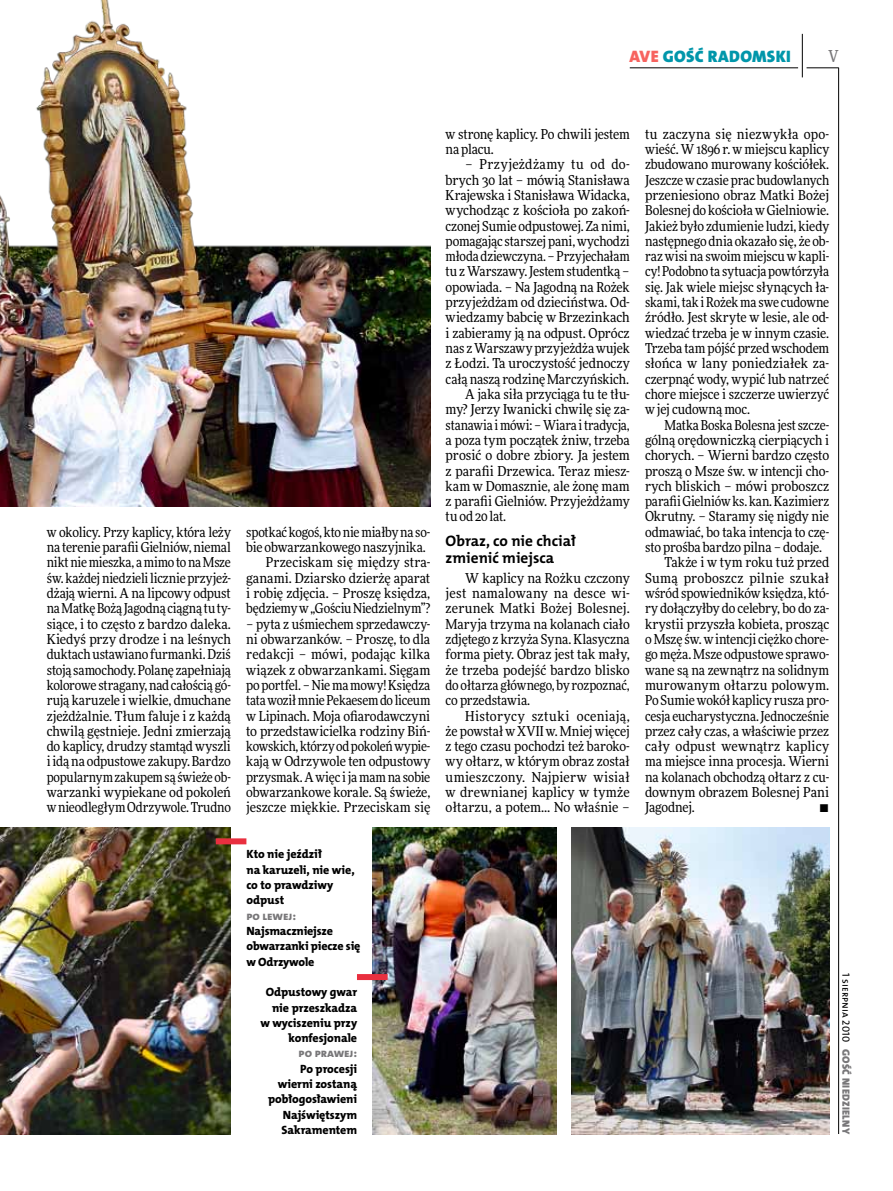
<style>
.page{position:relative;width:893px;height:1191px;background:#fff}
.page>*{position:absolute;margin:0;border:0;box-sizing:border-box;transform-origin:0 0}
.t1{font:16.65px "The Mix HP9 Blk";letter-spacing:.02em;color:#0096aa}
.t2{font:500 16.5px "Freeday Narrow";color:#787779;scale:.9 1}
.t3{font:15.3px/17.7px "The Mix HP7 Bld";color:#000}
.t4{font:13.65px/15.3px "Freeday Narrow News";letter-spacing:-.005em;color:#000;text-align:justify}
.t5{font:13.65px "Freeday Narrow News";letter-spacing:.02em;color:#000}
.t6{font:13.65px "Freeday Narrow News";letter-spacing:.015em;color:#000}
.t7{font:13.65px "Freeday Narrow News";letter-spacing:.025em;color:#000}
.t8{font:13.65px "Freeday News";color:#000}
.t9{font:12px/15.3px "The Mix HP8 Ex Bld";letter-spacing:-.005em;color:#000;text-align:right}
.t10{font:12px "The Mix HP8 Ex Bld";color:#787779}
.t11{font:10.5px "The Mix HP9 Blk";letter-spacing:.025em;color:#787779}
.t12{font:10.5px "The Mix HP5 Plain";color:#000}
.s1{color:#f7635f}
</style>
<div class="page">
<hr style="left:806px;top:68px;width:33px;height:1px;background:#000">
<hr style="left:630px;top:68px;width:168px;height:1px;background:#000">
<hr style="left:838px;top:68px;width:1px;height:1066px;background:#000">
<hr style="left:802px;top:34px;width:1px;height:43px;background:#000">
<img style="left:0;top:0;width:430px;height:506px">
<img style="left:0;top:827px;width:231px;height:307px">
<img style="left:571px;top:827px;width:258px;height:307px">
<img style="left:372px;top:827px;width:184px;height:307px">
<div style="left:357px;top:974px;width:31px;height:6px;background:#e92f3f"></div>
<div style="left:216px;top:838px;width:30px;height:6px;background:#e92f3f"></div>
<p class="t1" style="left:629px;top:46px;width:163px"><span class="s1">AVE</span> GOŚĆ RADOMSKI</p>
<p class="t2" style="left:828px;top:46px;width:13px">V</p>
<p class="t4" style="left:47px;top:524px;width:186px">w okolicy. Przy kaplicy, która leży na terenie parafii Gielniów, niemal nikt nie mieszka, a mimo to na Msze św. każdej niedzieli licznie przyjeż&shy;dżają wierni. A na lipcowy odpust na Matkę Bożą Jagodną ciągną tu ty&shy;siące, i to często z bardzo daleka.<br>Kiedyś przy drodze i na leśnych duktach ustawiano furmanki. Dziś stoją samochody. Polanę zapełniają kolorowe stragany, nad całością gó&shy;rują karuzele i wielkie, dmuchane zjeżdżalnie. Tłum faluje i z każdą chwilą gęstnieje. Jedni zmierzają do kaplicy, drudzy stamtąd wyszli i idą na odpustowe zakupy. Bardzo popularnym zakupem są świeże ob&shy;warzanki wypiekane od pokoleń w nieodległym Odrzywole. Trudno</p>
<p class="t4" style="left:246px;top:524px;width:186px">spotkać kogoś, kto nie miałby na so-</p>
<p class="t4" style="left:246px;top:539px;width:181px">bie obwarzankowego naszyjnika.</p>
<p class="t4" style="left:266px;top:555px;width:166px">Przeciskam się między stra-</p>
<p class="t4" style="left:246px;top:570px;width:186px">ganami. Dziarsko dzierżę aparat</p>
<p class="t4" style="left:246px;top:585px;width:186px">i robię zdjęcia. – Proszę księdza,</p>
<p class="t4" style="left:246px;top:600px;width:186px">będziemy w „Gościu Niedzielnym”?</p>
<p class="t4" style="left:246px;top:616px;width:186px">– pyta z uśmiechem sprzedawczy&shy;ni obwarzanków. – Proszę, to dla redakcji – mówi, podając kilka wiązek z obwarzankami. Sięgam po portfel. – Nie ma mowy! Księdza tata woził mnie Pekaesem do liceum w Lipinach. Moja ofiarodawczyni to przedstawicielka rodziny Biń&shy;kowskich, którzy od pokoleń wypie&shy;kają w Odrzywole ten odpustowy przysmak. A więc i ja mam na sobie obwarzankowe korale. Są świeże, jeszcze miękkie. Przeciskam się</p>
<p class="t9" style="left:246px;top:846px;width:110px;text-align:left">Kto nie jeździł<br>na karuzeli, nie wie, co to prawdziwy odpust</p>
<p class="t10" style="left:246px;top:908px;width:51px">po lewej:</p>
<p class="t9" style="left:246px;top:923px;width:115px;text-align:left">Najsmaczniejsze obwarzanki piecze się w Odrzywole</p>
<p class="t9" style="left:260px;top:984px;width:98px">Odpustowy gwar nie przeszkadza w wyciszeniu przy konfesjonale</p>
<p class="t10" style="left:299px;top:1045px;width:60px">po prawej:</p>
<p class="t9" style="left:268px;top:1061px;width:91px">Po procesji wierni zostaną pobłogosławieni<br>Najświętszym<br>Sakramentem</p>
<p class="t4" style="left:446px;top:126px;width:186px">w stronę kaplicy. Po chwili jestem na placu.</p>
<p class="t7" style="left:465px;top:156px;width:166px">– Przyjeżdżamy tu od do-</p>
<p class="t4" style="left:446px;top:172px;width:186px">brych 30 lat – mówią Stanisława</p>
<p class="t4" style="left:446px;top:187px;width:186px">Krajewska i Stanisława Widacka,</p>
<p class="t4" style="left:446px;top:202px;width:186px">wychodząc z kościoła po zakoń-</p>
<p class="t4" style="left:446px;top:218px;width:186px">czonej Sumie odpustowej. Za nimi,</p>
<p class="t4" style="left:446px;top:233px;width:186px">pomagając starszej pani, wychodzi</p>
<p class="t4" style="left:446px;top:248px;width:186px">młoda dziewczyna. – Przyjechałam</p>
<p class="t4" style="left:446px;top:264px;width:186px">tu z Warszawy. Jestem studentką –</p>
<p class="t4" style="left:446px;top:279px;width:186px">opowiada. – Na Jagodną na Rożek</p>
<p class="t4" style="left:446px;top:294px;width:186px">przyjeżdżam od dzieciństwa. Od-</p>
<p class="t4" style="left:446px;top:310px;width:186px">wiedzamy babcię w Brzezinkach</p>
<p class="t4" style="left:446px;top:325px;width:186px">i zabieramy ją na odpust. Oprócz</p>
<p class="t4" style="left:446px;top:340px;width:186px">nas z Warszawy przyjeżdża wujek</p>
<p class="t4" style="left:446px;top:356px;width:186px">z Łodzi. Ta uroczystość jednoczy</p>
<p class="t4" style="left:446px;top:371px;width:185px">całą naszą rodzinę Marczyńskich.</p>
<p class="t4" style="left:465px;top:386px;width:166px">A jaka siła przyciąga tu te tłu-</p>
<p class="t4" style="left:446px;top:401px;width:186px">my? Jerzy Iwanicki chwilę się za-</p>
<p class="t4" style="left:446px;top:417px;width:186px">stanawia i mówi: – Wiara i tradycja,</p>
<p class="t4" style="left:446px;top:432px;width:186px">a poza tym początek żniw, trzeba</p>
<p class="t4" style="left:446px;top:447px;width:186px">prosić o dobre zbiory. Ja jestem</p>
<p class="t4" style="left:446px;top:463px;width:186px">z parafii Drzewica. Teraz miesz-</p>
<p class="t4" style="left:446px;top:478px;width:186px">kam w Domasznie, ale żonę mam</p>
<p class="t4" style="left:446px;top:493px;width:186px">z parafii Gielniów. Przyjeżdżamy</p>
<p class="t4" style="left:446px;top:509px;width:62px">tu od 20 lat.</p>
<p class="t3" style="left:446px;top:531px;width:132px">Obraz, co nie chciał zmienić miejsca</p>
<p class="t4" style="left:446px;top:570px;width:186px;text-indent:20px">W kaplicy na Rożku czczony jest namalowany na desce wi&shy;zerunek Matki Bożej Bolesnej.<br>Maryja trzyma na kolanach ciało zdjętego z krzyża Syna. Klasyczna forma piety. Obraz jest tak mały, że trzeba podejść bardzo blisko do ołtarza głównego, by rozpoznać, co przedstawia.</p>
<p class="t4" style="left:446px;top:708px;width:186px;text-indent:20px">Historycy sztuki oceniają, że powstał w XVII w. Mniej więcej z tego czasu pochodzi też baroko&shy;wy ołtarz, w którym obraz został umieszczony. Najpierw wisiał w drewnianej kaplicy w tymże ołtarzu, a potem… No właśnie –</p>
<p class="t4" style="left:645px;top:126px;width:186px">tu zaczyna się niezwykła opo&shy;wieść. W 1896 r. w miejscu kaplicy zbudowano murowany kościółek.<br>Jeszcze w czasie prac budowlanych przeniesiono obraz Matki Bożej Bolesnej do kościoła w Gielniowie.<br>Jakież było zdumienie ludzi, kiedy następnego dnia okazało się, że ob&shy;raz wisi na swoim miejscu w kapli&shy;cy! Podobno ta sytuacja powtórzyła się. Jak wiele miejsc słynących ła&shy;skami, tak i Rożek ma swe cudowne źródło. Jest skryte w lesie, ale od&shy;wiedzać trzeba je w innym czasie.<br>Trzeba tam pójść przed wschodem słońca w lany poniedziałek za&shy;czerpnąć wody, wypić lub natrzeć chore miejsce i szczerze uwierzyć w jej cudowną moc.</p>
<p class="t4" style="left:665px;top:417px;width:166px">Matka Boska Bolesna jest szcze-</p>
<p class="t4" style="left:645px;top:432px;width:186px">gólną orędowniczką cierpiących i</p>
<p class="t4" style="left:645px;top:447px;width:186px">chorych. – Wierni bardzo często</p>
<p class="t4" style="left:645px;top:463px;width:186px">proszą o Msze św. w intencji cho-</p>
<p class="t4" style="left:645px;top:478px;width:186px">rych bliskich – mówi proboszcz</p>
<p class="t4" style="left:645px;top:493px;width:186px">parafii Gielniów ks. kan. Kazimierz</p>
<p class="t4" style="left:645px;top:509px;width:186px">Okrutny. – Staramy się nigdy nie</p>
<p class="t4" style="left:645px;top:524px;width:186px">odmawiać, bo taka intencja to czę-</p>
<p class="t4" style="left:645px;top:539px;width:179px">sto prośba bardzo pilna – dodaje.</p>
<p class="t4" style="left:665px;top:555px;width:166px">Także i w tym roku tuż przed</p>
<p class="t5" style="left:645px;top:569px;width:186px">Sumą proboszcz pilnie szukał</p>
<p class="t4" style="left:645px;top:585px;width:186px">wśród spowiedników księdza, któ-</p>
<p class="t4" style="left:645px;top:600px;width:186px">ry dołączyłby do celebry, bo do za-</p>
<p class="t4" style="left:645px;top:616px;width:186px">krystii przyszła kobieta, prosząc</p>
<p class="t4" style="left:645px;top:631px;width:186px">o Mszę św. w intencji ciężko chore-</p>
<p class="t4" style="left:645px;top:646px;width:186px">go męża. Msze odpustowe sprawo-</p>
<p class="t4" style="left:645px;top:662px;width:186px">wane są na zewnątrz na solidnym</p>
<p class="t6" style="left:645px;top:676px;width:186px">murowanym ołtarzu polowym.</p>
<p class="t4" style="left:645px;top:692px;width:186px">Po Sumie wokół kaplicy rusza pro-</p>
<p class="t4" style="left:645px;top:708px;width:186px">cesja eucharystyczna. Jednocześnie</p>
<p class="t4" style="left:645px;top:723px;width:186px">przez cały czas, a właściwie przez</p>
<p class="t5" style="left:645px;top:738px;width:186px">cały odpust wewnątrz kaplicy</p>
<p class="t4" style="left:645px;top:754px;width:186px">ma miejsce inna procesja. Wierni</p>
<p class="t4" style="left:645px;top:769px;width:186px">na kolanach obchodzą ołtarz z cu-</p>
<p class="t4" style="left:645px;top:784px;width:186px">downym obrazem Bolesnej Pani</p>
<p class="t4" style="left:645px;top:799px;width:51px">Jagodnej.</p>
<p class="t8" style="left:819px;top:799px;width:11px">•</p>
<p class="t12" style="left:853px;top:973px;width:71px;rotate:90deg">1 sierpnia 2010</p>
<p class="t11" style="left:853px;top:1049px;width:86px;rotate:90deg">GOŚĆ NIEDZIELNY</p>
</div>
